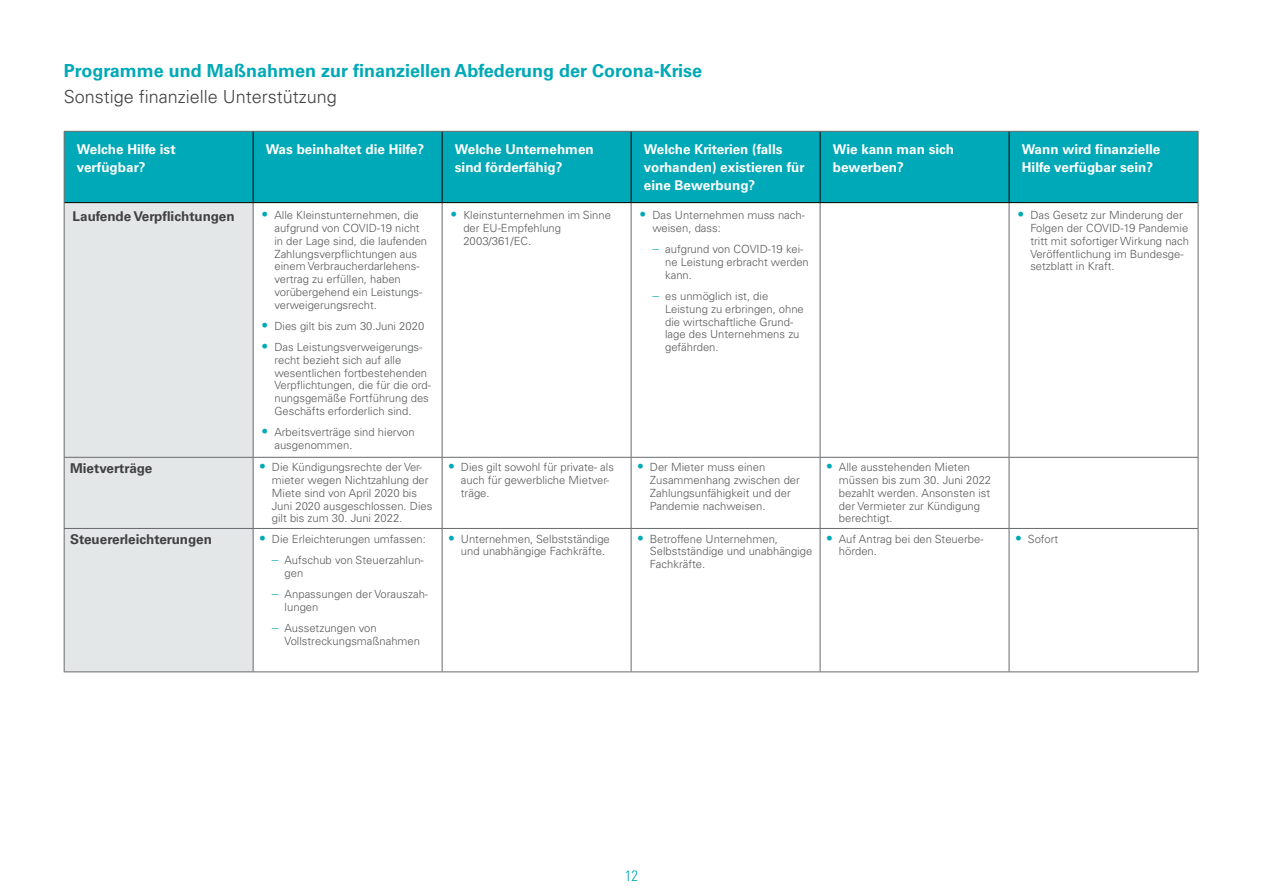
<style>
.page{position:relative;width:1263px;height:893px;background:#fff}
.page>*{position:absolute;margin:0;border:0;box-sizing:border-box;transform-origin:0 0}
.t1{font:700 18px "Univers LTCYR 65";color:#00a9b7}
.t2{font:300 18px "Univers LTCYR 45";color:#414042}
.t3{font:15px "Univers LTCYR 47 Light Cond";color:#00a9b7}
.t4{font:700 13.5px/18px "Univers LTCYR 65";color:#fff}
.t5{font:700 13.5px "Univers LTCYR 65";color:#414042}
.t6{font:300 11.25px/12.8px "Univers LTCYR 45";color:#58595b}
.s1{font-size:13.5px;color:#00a9b7}
.s2{font-family:"Univers LTCYR 47 Light Cond";font-weight:400;font-size:13.5px;color:#00a9b7}
</style>
<div class="page">
<div style="left:65px;top:132px;width:1133px;height:70px;background:#00a9b7"></div>
<div style="left:65px;top:203px;width:188px;height:468px;background:#e3e7e8"></div>
<hr style="left:64px;top:131px;width:189px;height:1px;background:#696a6d">
<hr style="left:64px;top:132px;width:1px;height:71px;background:#696a6d">
<hr style="left:253px;top:131px;width:189px;height:1px;background:#696a6d">
<hr style="left:442px;top:131px;width:189px;height:1px;background:#696a6d">
<hr style="left:631px;top:131px;width:189px;height:1px;background:#696a6d">
<hr style="left:820px;top:131px;width:189px;height:1px;background:#696a6d">
<hr style="left:1009px;top:131px;width:189px;height:1px;background:#696a6d">
<hr style="left:1198px;top:132px;width:1px;height:71px;background:#696a6d">
<hr style="left:64px;top:203px;width:1px;height:254px;background:#696a6d">
<hr style="left:253px;top:203px;width:1px;height:254px;background:#696a6d">
<hr style="left:442px;top:203px;width:1px;height:254px;background:#696a6d">
<hr style="left:631px;top:203px;width:1px;height:254px;background:#696a6d">
<hr style="left:820px;top:203px;width:1px;height:254px;background:#696a6d">
<hr style="left:1009px;top:203px;width:1px;height:254px;background:#696a6d">
<hr style="left:1198px;top:203px;width:1px;height:254px;background:#696a6d">
<hr style="left:64px;top:457px;width:189px;height:1px;background:#696a6d">
<hr style="left:64px;top:458px;width:1px;height:70px;background:#696a6d">
<hr style="left:253px;top:457px;width:189px;height:1px;background:#696a6d">
<hr style="left:253px;top:458px;width:1px;height:70px;background:#696a6d">
<hr style="left:442px;top:457px;width:189px;height:1px;background:#696a6d">
<hr style="left:442px;top:458px;width:1px;height:70px;background:#696a6d">
<hr style="left:631px;top:457px;width:189px;height:1px;background:#696a6d">
<hr style="left:631px;top:458px;width:1px;height:70px;background:#696a6d">
<hr style="left:820px;top:457px;width:189px;height:1px;background:#696a6d">
<hr style="left:820px;top:458px;width:1px;height:70px;background:#696a6d">
<hr style="left:1009px;top:457px;width:189px;height:1px;background:#696a6d">
<hr style="left:1009px;top:458px;width:1px;height:70px;background:#696a6d">
<hr style="left:1198px;top:458px;width:1px;height:70px;background:#696a6d">
<hr style="left:64px;top:528px;width:189px;height:1px;background:#696a6d">
<hr style="left:64px;top:529px;width:1px;height:142px;background:#696a6d">
<hr style="left:253px;top:528px;width:189px;height:1px;background:#696a6d">
<hr style="left:253px;top:529px;width:1px;height:142px;background:#696a6d">
<hr style="left:442px;top:528px;width:189px;height:1px;background:#696a6d">
<hr style="left:442px;top:529px;width:1px;height:142px;background:#696a6d">
<hr style="left:631px;top:528px;width:189px;height:1px;background:#696a6d">
<hr style="left:631px;top:529px;width:1px;height:142px;background:#696a6d">
<hr style="left:820px;top:528px;width:189px;height:1px;background:#696a6d">
<hr style="left:820px;top:529px;width:1px;height:142px;background:#696a6d">
<hr style="left:1009px;top:528px;width:189px;height:1px;background:#696a6d">
<hr style="left:1009px;top:529px;width:1px;height:142px;background:#696a6d">
<hr style="left:1198px;top:529px;width:1px;height:142px;background:#696a6d">
<hr style="left:64px;top:671px;width:189px;height:1px;background:#696a6d">
<hr style="left:253px;top:671px;width:189px;height:1px;background:#696a6d">
<hr style="left:442px;top:671px;width:189px;height:1px;background:#696a6d">
<hr style="left:631px;top:671px;width:189px;height:1px;background:#696a6d">
<hr style="left:820px;top:671px;width:189px;height:1px;background:#696a6d">
<hr style="left:1009px;top:671px;width:189px;height:1px;background:#696a6d">
<hr style="left:253px;top:132px;width:1px;height:70px;background:#000">
<hr style="left:442px;top:132px;width:1px;height:70px;background:#000">
<hr style="left:631px;top:132px;width:1px;height:70px;background:#000">
<hr style="left:820px;top:132px;width:1px;height:70px;background:#000">
<hr style="left:1009px;top:132px;width:1px;height:70px;background:#000">
<hr style="left:65px;top:202px;width:188px;height:1px;background:#000">
<hr style="left:253px;top:202px;width:189px;height:1px;background:#000">
<hr style="left:442px;top:202px;width:189px;height:1px;background:#000">
<hr style="left:631px;top:202px;width:189px;height:1px;background:#000">
<hr style="left:820px;top:202px;width:189px;height:1px;background:#000">
<hr style="left:1009px;top:202px;width:189px;height:1px;background:#000">
<h1 class="t1" style="left:64px;top:58px;width:640px">Programme und Maßnahmen zur finanziellen Abfederung der Corona-Krise</h1>
<h1 class="t2" style="left:64px;top:85px;width:274px">Sonstige finanzielle Unterstützung</h1>
<p class="t4" style="left:77px;top:139px;width:100px">Welche Hilfe ist verfügbar?</p>
<p class="t4" style="left:266px;top:139px;width:160px">Was beinhaltet die Hilfe?</p>
<p class="t4" style="left:455px;top:139px;width:140px">Welche Unternehmen sind förderfähig?</p>
<p class="t4" style="left:644px;top:139px;width:162px">Welche Kriterien (falls vorhanden) existieren für eine Bewerbung?</p>
<p class="t4" style="left:833px;top:139px;width:123px">Wie kann man sich bewerben?</p>
<p class="t4" style="left:1022px;top:139px;width:140px">Wann wird finanzielle<br>Hilfe verfügbar sein?</p>
<p class="t5" style="left:73px;top:207px;width:163px">Laufende Verpflichtungen</p>
<p class="t6" style="left:274px;top:209px;width:154px;text-indent:-13px"><span class="s1">•</span> Alle Kleinstunternehmen, die aufgrund von COVID-19 nicht in der Lage sind, die laufenden<br>Zahlungsverpflichtungen aus einem Verbraucherdarlehens&shy;vertrag zu erfüllen, haben vorübergehend ein Leistungs&shy;verweigerungsrecht.</p>
<p class="t6" style="left:262px;top:319px;width:164px"><span class="s1">•</span> Dies gilt bis zum 30.Juni 2020</p>
<p class="t6" style="left:274px;top:340px;width:158px;text-indent:-13px"><span class="s1">•</span> Das Leistungsverweigerungs&shy;recht bezieht sich auf alle wesentlichen fortbestehenden<br>Verpflichtungen, die für die ord&shy;nungsgemäße Fortführung des<br>Geschäfts erforderlich sind.</p>
<p class="t6" style="left:274px;top:425px;width:142px;text-indent:-13px"><span class="s1">•</span> Arbeitsverträge sind hiervon ausgenommen.</p>
<p class="t6" style="left:463px;top:209px;width:149px;text-indent:-13px"><span class="s1">•</span> Kleinstunternehmen im Sinne der EU-Empfehlung<br>2003/361/EC.</p>
<p class="t6" style="left:652px;top:209px;width:154px;text-indent:-13px"><span class="s1">•</span> Das Unternehmen muss nach&shy;weisen, dass:</p>
<p class="t6" style="left:665px;top:243px;width:145px;text-indent:-13px"><span class="s2">–</span> aufgrund von COVID-19 kei&shy;ne Leistung erbracht werden kann.</p>
<p class="t6" style="left:665px;top:289px;width:140px;text-indent:-13px"><span class="s2">–</span> es unmöglich ist, die<br>Leistung zu erbringen, ohne die wirtschaftliche Grund&shy;lage des Unternehmens zu gefährden.</p>
<p class="t6" style="left:1030px;top:209px;width:160px;text-indent:-13px"><span class="s1">•</span> Das Gesetz zur Minderung der<br>Folgen der COVID-19 Pandemie tritt mit sofortiger Wirkung nach<br>Veröffentlichung im Bundesge&shy;setzblatt in Kraft.</p>
<p class="t5" style="left:70px;top:459px;width:84px">Mietverträge</p>
<p class="t6" style="left:272px;top:461px;width:162px;text-indent:-13px"><span class="s1">•</span> Die Kündigungsrechte der Ver&shy;mieter wegen Nichtzahlung der<br>Miete sind von April 2020 bis<br>Juni 2020 ausgeschlossen. Dies gilt bis zum 30. Juni 2022.</p>
<p class="t6" style="left:461px;top:461px;width:155px;text-indent:-13px"><span class="s1">•</span> Dies gilt sowohl für private- als auch für gewerbliche Mietver&shy;träge.</p>
<p class="t6" style="left:650px;top:461px;width:152px;text-indent:-13px"><span class="s1">•</span> Der Mieter muss einen<br>Zusammenhang zwischen der<br>Zahlungsunfähigkeit und der<br>Pandemie nachweisen.</p>
<p class="t6" style="left:839px;top:461px;width:154px;text-indent:-13px"><span class="s1">•</span> Alle ausstehenden Mieten müssen bis zum 30. Juni 2022 bezahlt werden. Ansonsten ist der Vermieter zur Kündigung berechtigt.</p>
<p class="t5" style="left:70px;top:530px;width:143px">Steuererleichterungen</p>
<p class="t6" style="left:259px;top:532px;width:168px"><span class="s1">•</span> Die Erleichterungen umfassen:</p>
<p class="t6" style="left:285px;top:553px;width:141px;text-indent:-13px"><span class="s2">–</span> Aufschub von Steuerzahlun&shy;gen</p>
<p class="t6" style="left:285px;top:587px;width:145px;text-indent:-13px"><span class="s2">–</span> Anpassungen der Vorauszah&shy;lungen</p>
<p class="t6" style="left:285px;top:621px;width:137px;text-indent:-13px"><span class="s2">–</span> Aussetzungen von<br>Vollstreckungsmaßnahmen</p>
<p class="t6" style="left:461px;top:532px;width:150px;text-indent:-13px"><span class="s1">•</span> Unternehmen, Selbstständige und unabhängige Fachkräfte.</p>
<p class="t6" style="left:650px;top:532px;width:164px;text-indent:-13px"><span class="s1">•</span> Betroffene Unternehmen,<br>Selbstständige und unabhängige<br>Fachkräfte.</p>
<p class="t6" style="left:839px;top:532px;width:146px;text-indent:-13px"><span class="s1">•</span> Auf Antrag bei den Steuerbe&shy;hörden.</p>
<p class="t6" style="left:1015px;top:532px;width:45px"><span class="s1">•</span> Sofort</p>
<h2 class="t3" style="left:625px;top:865px;width:15px">12</h2>
</div>
